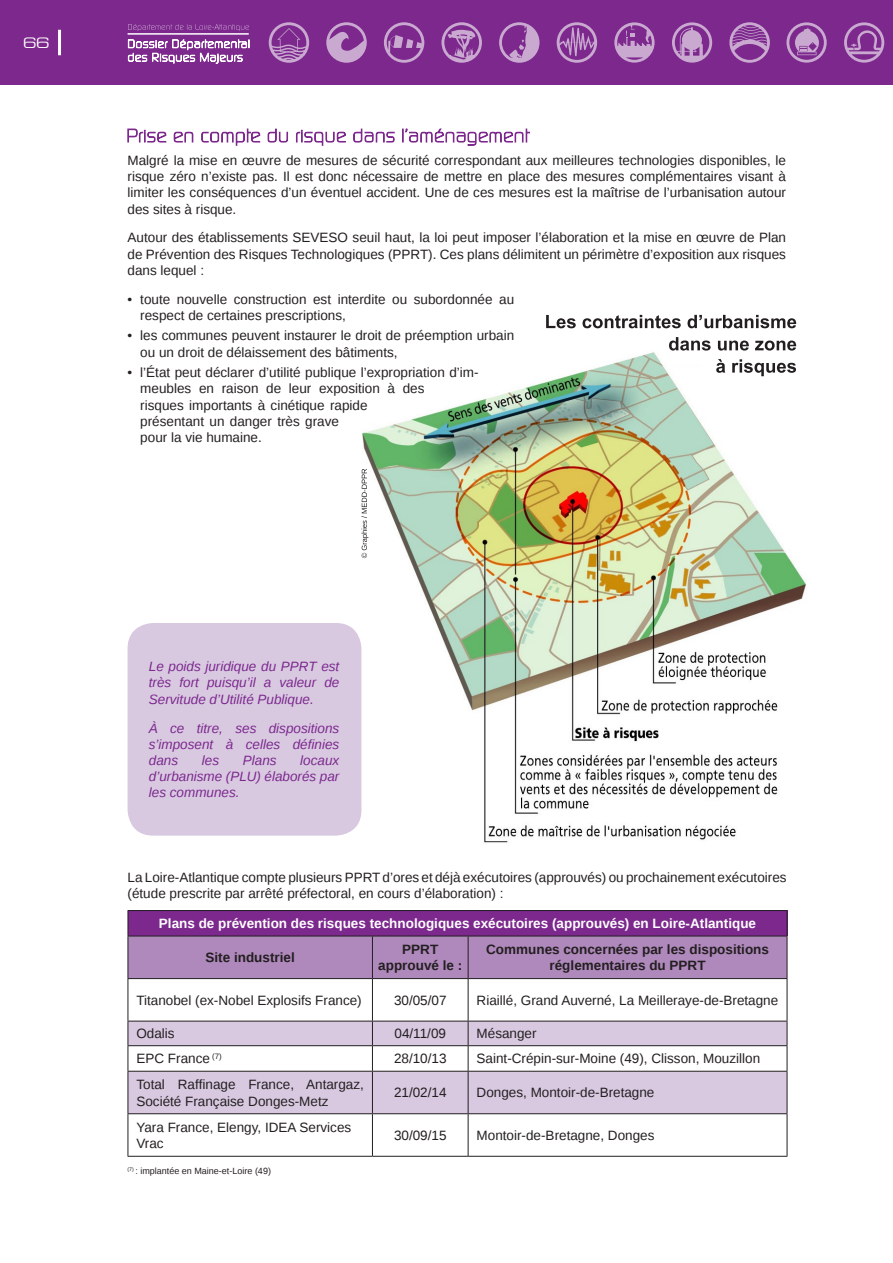
<style>
.page{position:relative;width:893px;height:1263px;background:#fff}
.page>*{position:absolute;margin:0;border:0;box-sizing:border-box;transform-origin:0 0}
.t1{font:15px "Microgram";color:#fff}
.t2{font:13.5px/16.2px "Liberation Sans";color:#231f20}
.t3{font:italic 13.5px/16.2px "Liberation Sans";color:#7c288d;text-align:justify}
.t4{font:700 13.5px/16.2px "Liberation Sans";color:#231f20;text-align:center}
.t5{font:700 13.5px "Liberation Sans";color:#fff}
.t6{font:9px "Liberation Sans";color:#231f20}
</style>
<div class="page">
<div style="left:0;top:0;width:893px;height:85px;background:#7c288d"></div>
<svg style="left:128px;top:39px;width:121px;height:25px"></svg>
<svg style="left:128px;top:24px;width:121px;height:7px"></svg>
<hr style="left:128px;top:33px;width:121px;height:2px;background:#fff">
<hr style="left:58px;top:30px;width:3px;height:25px;background:#fff">
<img style="left:356px;top:322px;width:451px;height:521px">
<svg style="left:127px;top:128px;width:403px;height:18px"></svg>
<div style="left:128px;top:623px;width:233px;height:213px;background:#d8c9e1;border-radius:26px"></div>
<svg style="left:129px;top:1022px;width:658px;height:91px;fill:#d8c9e1"></svg>
<hr style="left:128px;top:910px;width:244px;height:1px;background:#231f20">
<hr style="left:372px;top:910px;width:96px;height:1px;background:#231f20">
<hr style="left:468px;top:910px;width:319px;height:1px;background:#231f20">
<svg style="left:128px;top:911px;width:660px;height:67px;background:#9a63a9"></svg>
<hr style="left:128px;top:936px;width:244px;height:1px;background:#231f20">
<hr style="left:128px;top:936px;width:1px;height:42px;background:#231f20">
<hr style="left:372px;top:936px;width:96px;height:1px;background:#231f20">
<hr style="left:372px;top:936px;width:1px;height:42px;background:#231f20">
<hr style="left:468px;top:936px;width:319px;height:1px;background:#231f20">
<hr style="left:468px;top:936px;width:1px;height:42px;background:#231f20">
<hr style="left:787px;top:936px;width:1px;height:42px;background:#231f20">
<hr style="left:128px;top:978px;width:244px;height:1px;background:#231f20">
<hr style="left:128px;top:979px;width:1px;height:42px;background:#231f20">
<hr style="left:372px;top:978px;width:96px;height:1px;background:#231f20">
<hr style="left:372px;top:979px;width:1px;height:42px;background:#231f20">
<hr style="left:468px;top:978px;width:319px;height:1px;background:#231f20">
<hr style="left:468px;top:979px;width:1px;height:42px;background:#231f20">
<hr style="left:787px;top:979px;width:1px;height:42px;background:#231f20">
<hr style="left:128px;top:1021px;width:244px;height:1px;background:#231f20">
<hr style="left:372px;top:1021px;width:96px;height:1px;background:#231f20">
<hr style="left:468px;top:1021px;width:319px;height:1px;background:#231f20">
<hr style="left:128px;top:1045px;width:244px;height:1px;background:#231f20">
<svg style="left:128px;top:1021px;width:1px;height:50px"></svg>
<hr style="left:372px;top:1045px;width:96px;height:1px;background:#231f20">
<svg style="left:372px;top:1021px;width:1px;height:50px"></svg>
<hr style="left:468px;top:1045px;width:319px;height:1px;background:#231f20">
<svg style="left:468px;top:1021px;width:1px;height:50px"></svg>
<svg style="left:787px;top:1021px;width:1px;height:50px"></svg>
<hr style="left:128px;top:1071px;width:244px;height:1px;background:#231f20">
<hr style="left:128px;top:1071px;width:1px;height:42px;background:#231f20">
<hr style="left:372px;top:1071px;width:96px;height:1px;background:#231f20">
<hr style="left:372px;top:1071px;width:1px;height:42px;background:#231f20">
<hr style="left:468px;top:1071px;width:319px;height:1px;background:#231f20">
<hr style="left:468px;top:1071px;width:1px;height:42px;background:#231f20">
<hr style="left:787px;top:1071px;width:1px;height:42px;background:#231f20">
<hr style="left:128px;top:1113px;width:244px;height:1px;background:#231f20">
<hr style="left:128px;top:1114px;width:1px;height:42px;background:#231f20">
<hr style="left:372px;top:1113px;width:96px;height:1px;background:#231f20">
<hr style="left:372px;top:1114px;width:1px;height:42px;background:#231f20">
<hr style="left:468px;top:1113px;width:319px;height:1px;background:#231f20">
<hr style="left:468px;top:1114px;width:1px;height:42px;background:#231f20">
<hr style="left:787px;top:1114px;width:1px;height:42px;background:#231f20">
<hr style="left:128px;top:1156px;width:244px;height:1px;background:#231f20">
<hr style="left:372px;top:1156px;width:96px;height:1px;background:#231f20">
<hr style="left:468px;top:1156px;width:319px;height:1px;background:#231f20">
<svg style="left:499px;top:22px;width:40px;height:41px"></svg>
<svg style="left:672px;top:22px;width:40px;height:41px"></svg>
<svg style="left:384px;top:22px;width:40px;height:41px"></svg>
<svg style="left:614px;top:22px;width:41px;height:41px"></svg>
<svg style="left:786px;top:22px;width:41px;height:41px"></svg>
<svg style="left:844px;top:22px;width:40px;height:41px"></svg>
<svg style="left:269px;top:22px;width:40px;height:41px"></svg>
<svg style="left:326px;top:22px;width:41px;height:41px"></svg>
<svg style="left:441px;top:22px;width:41px;height:41px"></svg>
<svg style="left:557px;top:22px;width:40px;height:41px"></svg>
<svg style="left:729px;top:22px;width:41px;height:41px"></svg>
<svg style="left:716px;top:359px;width:80px;height:17px"></svg>
<svg style="left:669px;top:337px;width:127px;height:14px"></svg>
<svg style="left:546px;top:315px;width:250px;height:13px"></svg>
<svg style="left:361px;top:469px;width:7px;height:89px"></svg>
<p class="t1" style="left:22px;top:30px;width:27px">66</p>
<p class="t2" style="left:128px;top:153px;width:660px;text-align:justify">Malgré la mise en œuvre de mesures de sécurité correspondant aux meilleures technologies disponibles, le risque zéro n’existe pas. Il est donc nécessaire de mettre en place des mesures complémentaires visant à limiter les conséquences d’un éventuel accident. Une de ces mesures est la maîtrise de l’urbanisation autour des sites à risque.</p>
<p class="t2" style="left:128px;top:230px;width:660px;text-align:justify">Autour des établissements SEVESO seuil haut, la loi peut imposer l’élaboration et la mise en œuvre de Plan de Prévention des Risques Technologiques (PPRT). Ces plans délimitent un périmètre d’exposition aux risques dans lequel :</p>
<p class="t2" style="left:140px;top:292px;width:375px;text-indent:-13px">• toute nouvelle construction est interdite ou subordonnée au respect de certaines prescriptions,</p>
<p class="t2" style="left:140px;top:328px;width:375px;text-indent:-13px">• les communes peuvent instaurer le droit de préemption urbain ou un droit de délaissement des bâtiments,</p>
<p class="t2" style="left:140px;top:365px;width:340px;text-indent:-13px">• l’État peut déclarer d’utilité publique l’expropriation d’im&shy;meubles en raison de leur exposition à des<br>risques importants à cinétique rapide<br>présentant un danger très grave<br>pour la vie humaine.</p>
<p class="t3" style="left:149px;top:658px;width:192px">Le poids juridique du PPRT est très fort puisqu’il a valeur de Servitude d’Utilité Publique.</p>
<p class="t3" style="left:149px;top:720px;width:192px">À ce titre, ses dispositions s’imposent à celles définies dans</p>
<p class="t3" style="left:149px;top:752px;width:192px;text-indent:151px">locaux d’urbanisme (PLU) élaborés par les communes.</p>
<p class="t3" style="left:202px;top:752px;width:19px">les</p>
<p class="t3" style="left:243px;top:752px;width:35px">Plans</p>
<p class="t2" style="left:128px;top:869px;width:661px">La Loire-Atlantique compte plusieurs PPRT d’ores et déjà exécutoires (approuvés) ou prochainement exécutoires (étude prescrite par arrêté préfectoral, en cours d’élaboration) :</p>
<p class="t5" style="left:159px;top:914px;width:599px">Plans de prévention des risques technologiques exécutoires (approuvés) en Loire-Atlantique</p>
<p class="t4" style="left:206px;top:949px;width:91px">Site industriel</p>
<p class="t4" style="left:378px;top:941px;width:86px">PPRT approuvé le :</p>
<p class="t4" style="left:486px;top:941px;width:284px">Communes concernées par les dispositions réglementaires du PPRT</p>
<p class="t2" style="left:136px;top:992px;width:227px">Titanobel (ex-Nobel Explosifs France)</p>
<p class="t2" style="left:394px;top:992px;width:54px">30/05/07</p>
<p class="t2" style="left:477px;top:992px;width:303px">Riaillé, Grand Auverné, La Meilleraye-de-Bretagne</p>
<p class="t2" style="left:136px;top:1026px;width:40px">Odalis</p>
<p class="t2" style="left:394px;top:1026px;width:53px">04/11/09</p>
<p class="t2" style="left:477px;top:1026px;width:62px">Mésanger</p>
<p class="t2" style="left:136px;top:1051px;width:87px">EPC France <sup>(7)</sup></p>
<p class="t2" style="left:394px;top:1051px;width:54px">28/10/13</p>
<p class="t2" style="left:477px;top:1051px;width:285px">Saint-Crépin-sur-Moine (49), Clisson, Mouzillon</p>
<p class="t2" style="left:136px;top:1077px;width:229px">Total Raffinage France, Antargaz,<br>Société Française Donges-Metz</p>
<p class="t2" style="left:394px;top:1085px;width:54px">21/02/14</p>
<p class="t2" style="left:477px;top:1085px;width:179px">Donges, Montoir-de-Bretagne</p>
<p class="t2" style="left:136px;top:1119px;width:216px">Yara France, Elengy, IDEA Services<br>Vrac</p>
<p class="t2" style="left:394px;top:1128px;width:54px">30/09/15</p>
<p class="t2" style="left:477px;top:1128px;width:179px">Montoir-de-Bretagne, Donges</p>
<p class="t6" style="left:128px;top:1166px;width:145px"><sup>(7)</sup> : implantée en Maine-et-Loire (49)</p>
</div>
